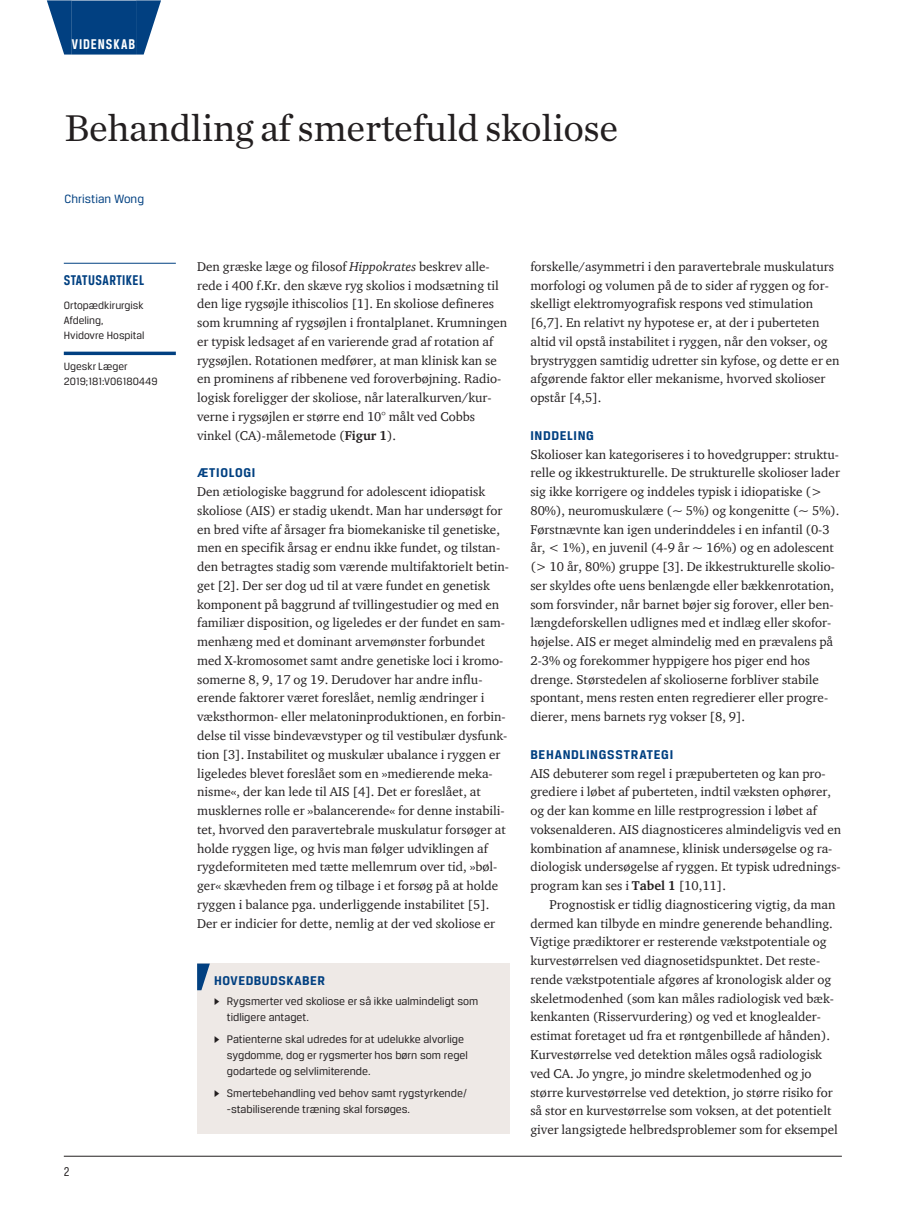
<style>
.page{position:relative;width:919px;height:1217px;background:#fff}
.page>*{position:absolute;margin:0;border:0;box-sizing:border-box;transform-origin:0 0}
.t1{font:39px "Chronicle Text G1";letter-spacing:-.01em;color:#231f20}
.t2{font:700 15px "Breuer Condensed";letter-spacing:.03em;color:#014081}
.t3{font:700 15px "Breuer Condensed";letter-spacing:.065em;color:#fff}
.t4{font:700 13.5px "Breuer Text";letter-spacing:.05em;color:#014081}
.t5{font:13.5px "Breuer Condensed";color:#231f20}
.t6{font:13.05px/18.8px "ITC Charter Com";color:#231f20}
.t7{font:12.75px "Breuer Text";color:#014081}
.t8{font:11.7px/15.8px "Breuer Text";color:#231f20}
.t9{font:11.25px/15px "Breuer Text";color:#231f20}
.s1{font-style:italic}
.s2{font-weight:700}
.s3{font-family:"Greta Text"}
</style>
<div class="page">
<hr style="left:64px;top:1155px;width:777px;height:1px;background:#231f20">
<div style="left:72px;top:1px;width:64px;height:54px;background:#014081"></div>
<svg style="left:47px;top:0;width:25px;height:55px"></svg>
<svg style="left:136px;top:0;width:25px;height:55px"></svg>
<hr style="left:64px;top:263px;width:112px;height:1px;background:#014081">
<svg style="left:64px;top:351px;width:112px;height:4px"></svg>
<div style="left:197px;top:963px;width:312px;height:170px;background:#eee9e6"></div>
<svg style="left:197px;top:963px;width:13px;height:27px"></svg>
<p class="t3" style="left:72px;top:35px;width:65px">VIDENSKAB</p>
<h1 class="t1" style="left:64px;top:98px;width:555px">Behandling af smertefuld skoliose</h1>
<p class="t7" style="left:64px;top:192px;width:81px">Christian Wong</p>
<p class="t2" style="left:64px;top:272px;width:82px">STATUSARTIKEL</p>
<p class="t9" style="left:64px;top:297px;width:82px">Ortopædkirurgisk<br>Afdeling,<br>Hvidovre Hospital</p>
<p class="t9" style="left:64px;top:358px;width:95px">Ugeskr Læger<br>2019;181:V06180449</p>
<p class="t5" style="left:64px;top:1163px;width:7px">2</p>
<p class="t6" style="left:197px;top:257px;width:312px">Den græske læge og filosof <span class="s1">Hippokrates</span> beskrev alle&shy;rede i 400 f.Kr. den skæve ryg skolios i modsætning til den lige rygsøjle ithiscolios [1]. En skoliose defineres som krumning af rygsøjlen i frontalplanet. Krumningen er typisk ledsaget af en varierende grad af rotation af rygsøjlen. Rotationen medfører, at man klinisk kan se en prominens af ribbenene ved foroverbøjning. Radio&shy;logisk foreligger der skoliose, når lateralkurven/kur&shy;verne i rygsøjlen er større end 10° målt ved Cobbs vinkel (CA)-målemetode (<span class="s2">Figur 1</span>).</p>
<p class="t4" style="left:197px;top:465px;width:60px">ÆTIOLOGI</p>
<p class="t6" style="left:197px;top:482px;width:313px">Den ætiologiske baggrund for adolescent idiopatisk skoliose (AIS) er stadig ukendt. Man har undersøgt for en bred vifte af årsager fra biomekaniske til genetiske, men en specifik årsag er endnu ikke fundet, og tilstan&shy;den betragtes stadig som værende multifaktorielt betin&shy;get [2]. Der ser dog ud til at være fundet en genetisk komponent på baggrund af tvillingestudier og med en familiær disposition, og ligeledes er der fundet en sam&shy;menhæng med et dominant arvemønster forbundet med X-kromosomet samt andre genetiske loci i kromo&shy;somerne 8, 9, 17 og 19. Derudover har andre influ&shy;erende faktorer været foreslået, nemlig ændringer i væksthormon- eller melatoninproduktionen, en forbin&shy;delse til visse bindevævstyper og til vestibulær dysfunk&shy;tion [3]. Instabilitet og muskulær ubalance i ryggen er ligeledes blevet foreslået som en »medierende meka&shy;nisme«, der kan lede til AIS [4]. Det er foreslået, at musklernes rolle er »balancerende« for denne instabili&shy;tet, hvorved den paravertebrale muskulatur forsøger at holde ryggen lige, og hvis man følger udviklingen af rygdeformiteten med tætte mellemrum over tid, »bøl&shy;ger« skævheden frem og tilbage i et forsøg på at holde ryggen i balance pga. underliggende instabilitet [5].<br>Der er indicier for dette, nemlig at der ved skoliose er</p>
<p class="t4" style="left:214px;top:972px;width:112px">HOVEDBUDSKABER</p>
<p class="t8" style="left:227px;top:993px;width:253px;text-indent:-13px"><span class="s3">▶</span> Rygsmerter ved skoliose er så ikke ualmindeligt som tidligere antaget.</p>
<p class="t8" style="left:227px;top:1031px;width:242px;text-indent:-13px"><span class="s3">▶</span> Patienterne skal udredes for at udelukke alvorlige sygdomme, dog er rygsmerter hos børn som regel godartede og selvlimiterende.</p>
<p class="t8" style="left:227px;top:1084px;width:241px;text-indent:-13px"><span class="s3">▶</span> Smertebehandling ved behov samt rygstyrkende/ -stabiliserende træning skal forsøges.</p>
<p class="t6" style="left:530px;top:257px;width:311px">forskelle/asymmetri i den paravertebrale muskulaturs morfologi og volumen på de to sider af ryggen og for&shy;skelligt elektromyografisk respons ved stimulation [6,7]. En relativt ny hypotese er, at der i puberteten altid vil opstå instabilitet i ryggen, når den vokser, og brystryggen samtidig udretter sin kyfose, og dette er en afgørende faktor eller mekanisme, hvorved skolioser opstår [4,5].</p>
<p class="t4" style="left:530px;top:427px;width:65px">INDDELING</p>
<p class="t6" style="left:530px;top:444px;width:311px">Skolioser kan kategoriseres i to hovedgrupper: struktu&shy;relle og ikkestrukturelle. De strukturelle skolioser lader sig ikke korrigere og inddeles typisk i idiopatiske (&gt; 80%), neuromuskulære (~ 5%) og kongenitte (~ 5%).<br>Førstnævnte kan igen underinddeles i en infantil (0-3 år, &lt; 1%), en juvenil (4-9 år ~ 16%) og en adolescent (&gt; 10 år, 80%) gruppe [3]. De ikkestrukturelle skolio&shy;ser skyldes ofte uens benlængde eller bækkenrotation, som forsvinder, når barnet bøjer sig forover, eller ben&shy;længdeforskellen udlignes med et indlæg eller skofor&shy;højelse. AIS er meget almindelig med en prævalens på 2-3% og forekommer hyppigere hos piger end hos drenge. Størstedelen af skolioserne forbliver stabile spontant, mens resten enten regredierer eller progre&shy;dierer, mens barnets ryg vokser [8, 9].</p>
<p class="t4" style="left:530px;top:746px;width:144px">BEHANDLINGSSTRATEGI</p>
<p class="t6" style="left:530px;top:763px;width:312px">AIS debuterer som regel i præpuberteten og kan pro&shy;grediere i løbet af puberteten, indtil væksten ophører, og der kan komme en lille restprogression i løbet af voksenalderen. AIS diagnosticeres almindeligvis ved en kombination af anamnese, klinisk undersøgelse og ra&shy;diologisk undersøgelse af ryggen. Et typisk udrednings&shy;program kan ses i <span class="s2">Tabel 1</span> [10,11].</p>
<p class="t6" style="left:530px;top:894px;width:309px;text-indent:19px">Prognostisk er tidlig diagnosticering vigtig, da man dermed kan tilbyde en mindre generende behandling.<br>Vigtige prædiktorer er resterende vækstpotentiale og kurvestørrelsen ved diagnosetidspunktet. Det reste&shy;rende vækstpotentiale afgøres af kronologisk alder og skeletmodenhed (som kan måles radiologisk ved bæk&shy;kenkanten (Risservurdering) og ved et knoglealder&shy;estimat foretaget ud fra et røntgenbillede af hånden).<br>Kurvestørrelse ved detektion måles også radiologisk ved CA. Jo yngre, jo mindre skeletmodenhed og jo større kurvestørrelse ved detektion, jo større risiko for så stor en kurvestørrelse som voksen, at det potentielt giver langsigtede helbredsproblemer som for eksempel</p>
</div>
